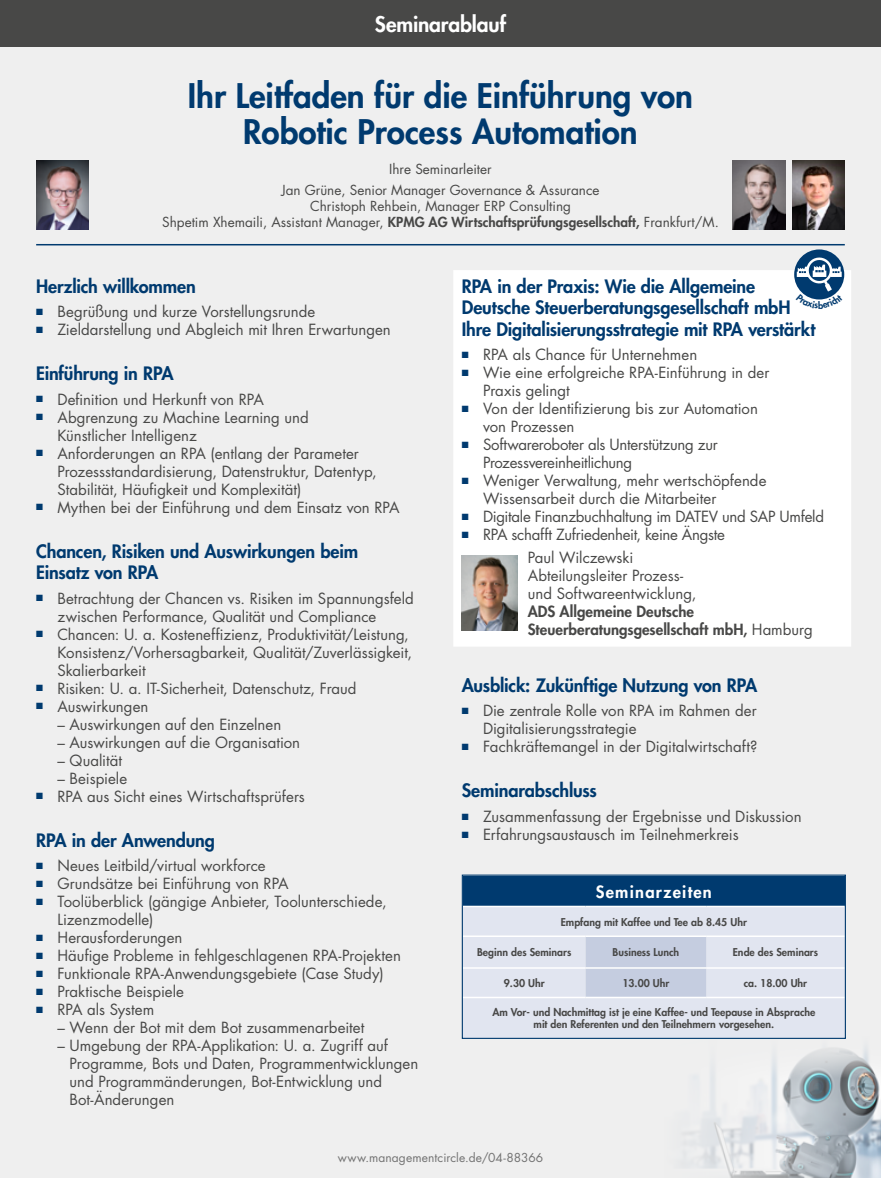
<style>
.page{position:relative;width:881px;height:1178px;background:#fff}
.page>*{position:absolute;margin:0;border:0;box-sizing:border-box;transform-origin:0 0}
.t1{font:800 33px/36px "Futura Std";color:#003a6f;text-align:center}
.t2{font:800 21px "Futura Std";letter-spacing:-.005em;color:#fff}
.t3{font:800 18px/21.6px "Futura Std";letter-spacing:-.01em;color:#003a6f}
.t4{font:800 16.5px "Futura Std";letter-spacing:.075em;color:#fff}
.t5{font:15px/18px "Futura Std";color:#484847}
.t6{font:15px/18px "Futura Std";letter-spacing:-.02em;color:#484847}
.t7{font:800 15px/18px "Futura Std";color:#484847}
.t8{font:13.5px/20.4px "Futura Std";color:#484847;text-align:center}
.t9{font:12px "Futura Std";letter-spacing:.01em;color:#737373}
.t10{font:800 10.5px/12px "Futura Std";color:#484847;text-align:center}
.s1{font-weight:800}
.s2{color:#003a6f}
.s3{font-weight:400}
</style>
<div class="page">
<div style="left:0;top:0;width:880px;height:1178px;background:#efefef"></div>
<div style="left:0;top:0;width:880px;height:47px;background:#484847"></div>
<hr style="left:36px;top:244px;width:808px;height:1px;background:#003a6f">
<img style="left:683px;top:1033px;width:197px;height:145px">
<div style="left:453px;top:270px;width:397px;height:377px;background:#fff"></div>
<img style="left:461px;top:555px;width:56px;height:76px">
<div style="left:462px;top:876px;width:382px;height:30px;background:#003a6f"></div>
<div style="left:463px;top:908px;width:380px;height:129px;background:#e1e5f0"></div>
<div style="left:585px;top:937px;width:120px;height:60px;background:#c5cde0"></div>
<hr style="left:462px;top:935px;width:123px;height:2px;background:#fff">
<hr style="left:585px;top:935px;width:120px;height:2px;background:#fff">
<hr style="left:705px;top:935px;width:139px;height:2px;background:#fff">
<hr style="left:462px;top:967px;width:123px;height:2px;background:#fff">
<hr style="left:585px;top:967px;width:120px;height:2px;background:#fff">
<hr style="left:705px;top:967px;width:139px;height:2px;background:#fff">
<hr style="left:462px;top:997px;width:123px;height:1px;background:#fff">
<hr style="left:585px;top:997px;width:120px;height:1px;background:#fff">
<hr style="left:705px;top:997px;width:139px;height:1px;background:#fff">
<hr style="left:462px;top:906px;width:123px;height:1px;background:#fff">
<hr style="left:585px;top:906px;width:120px;height:1px;background:#fff">
<hr style="left:705px;top:906px;width:139px;height:1px;background:#fff">
<div style="left:461px;top:874px;width:384px;height:165px;border:1px solid #003a6f"></div>
<img style="left:36px;top:160px;width:53px;height:70px">
<img style="left:732px;top:160px;width:52px;height:70px">
<img style="left:792px;top:160px;width:52px;height:70px">
<svg style="left:793px;top:249px;width:50px;height:50px"></svg>
<svg style="left:795px;top:256px;width:47px;height:44px"></svg>
<h2 class="t2" style="left:375px;top:11px;width:133px">Seminarablauf</h2>
<h1 class="t1" style="left:188px;top:78px;width:506px">Ihr Leitfaden für die Einführung von<br>Robotic Process Automation</h1>
<p class="t8" style="left:281px;top:159px;width:319px">Ihre Seminarleiter<br>Jan Grüne, Senior Manager Governance &amp; Assurance</p>
<p class="t8" style="left:162px;top:198px;width:558px;line-height:16.2px">Christoph Rehbein, Manager ERP Consulting<br>Shpetim Xhemaili, Assistant Manager, <span class="s1">KPMG AG Wirtschaftsprüfungsgesellschaft,</span> Frankfurt/M.</p>
<p class="t3" style="left:36px;top:275px;width:161px">Herzlich willkommen</p>
<p class="t5" style="left:36px;top:303px;width:280px"><span class="s2">■</span> Begrüßung und kurze Vorstellungsrunde</p>
<p class="t5" style="left:36px;top:321px;width:356px"><span class="s2">■</span> Zieldarstellung und Abgleich mit Ihren Erwartungen</p>
<p class="t3" style="left:36px;top:363px;width:139px">Einführung in RPA</p>
<p class="t5" style="left:36px;top:390px;width:229px"><span class="s2">■</span> Definition und Herkunft von RPA</p>
<p class="t5" style="left:57px;top:408px;width:253px;text-indent:-21px"><span class="s2">■</span> Abgrenzung zu Machine Learning und<br>Künstlicher Intelligenz</p>
<p class="t5" style="left:57px;top:444px;width:321px;text-indent:-21px"><span class="s2">■</span> Anforderungen an RPA (entlang der Parameter<br>Prozessstandardisierung, Datenstruktur, Datentyp,<br>Stabilität, Häufigkeit und Komplexität)</p>
<p class="t5" style="left:36px;top:498px;width:365px"><span class="s2">■</span> Mythen bei der Einführung und dem Einsatz von RPA</p>
<p class="t3" style="left:36px;top:540px;width:323px">Chancen, Risiken und Auswirkungen beim<br>Einsatz von RPA</p>
<p class="t5" style="left:57px;top:589px;width:358px;text-indent:-21px"><span class="s2">■</span> Betrachtung der Chancen vs. Risiken im Spannungsfeld zwischen Performance, Qualität und Compliance</p>
<p class="t5" style="left:57px;top:625px;width:356px;text-indent:-21px"><span class="s2">■</span> Chancen: U. a. Kosteneffizienz, Produktivität/Leistung,<br>Konsistenz/Vorhersagbarkeit, Qualität/Zuverlässigkeit,<br>Skalierbarkeit</p>
<p class="t5" style="left:36px;top:679px;width:322px"><span class="s2">■</span> Risiken: U. a. IT-Sicherheit, Datenschutz, Fraud</p>
<p class="t5" style="left:36px;top:697px;width:114px"><span class="s2">■</span> Auswirkungen</p>
<p class="t5" style="left:57px;top:715px;width:225px">– Auswirkungen auf den Einzelnen</p>
<p class="t5" style="left:57px;top:733px;width:244px">– Auswirkungen auf die Organisation</p>
<p class="t5" style="left:57px;top:751px;width:66px">– Qualität</p>
<p class="t5" style="left:57px;top:769px;width:71px">– Beispiele</p>
<p class="t5" style="left:36px;top:787px;width:270px"><span class="s2">■</span> RPA aus Sicht eines Wirtschaftsprüfers</p>
<p class="t3" style="left:36px;top:829px;width:180px">RPA in der Anwendung</p>
<p class="t5" style="left:36px;top:856px;width:231px"><span class="s2">■</span> Neues Leitbild/virtual workforce</p>
<p class="t5" style="left:36px;top:874px;width:254px"><span class="s2">■</span> Grundsätze bei Einführung von RPA</p>
<p class="t5" style="left:57px;top:892px;width:330px;text-indent:-21px"><span class="s2">■</span> Toolüberblick (gängige Anbieter, Toolunterschiede,<br>Lizenzmodelle)</p>
<p class="t5" style="left:36px;top:928px;width:148px"><span class="s2">■</span> Herausforderungen</p>
<p class="t5" style="left:36px;top:946px;width:366px"><span class="s2">■</span> Häufige Probleme in fehlgeschlagenen RPA-Projekten</p>
<p class="t5" style="left:36px;top:964px;width:349px"><span class="s2">■</span> Funktionale RPA-Anwendungsgebiete (Case Study)</p>
<p class="t5" style="left:36px;top:982px;width:149px"><span class="s2">■</span> Praktische Beispiele</p>
<p class="t5" style="left:36px;top:1000px;width:119px"><span class="s2">■</span> RPA als System</p>
<p class="t5" style="left:57px;top:1018px;width:308px">– Wenn der Bot mit dem Bot zusammenarbeitet</p>
<p class="t5" style="left:70px;top:1036px;width:350px;text-indent:-12px">– Umgebung der RPA-Applikation: U. a. Zugriff auf Programme, Bots und Daten, Programmentwicklungen und Programmänderungen, Bot-Entwicklung und Bot-Änderungen</p>
<p class="t3" style="left:461px;top:275px;width:355px">RPA in der Praxis: Wie die Allgemeine<br>Deutsche Steuerberatungsgesellschaft mbH<br>Ihre Digitalisierungsstrategie mit RPA verstärkt</p>
<p class="t5" style="left:461px;top:346px;width:237px"><span class="s2">■</span> RPA als Chance für Unternehmen</p>
<p class="t5" style="left:483px;top:364px;width:288px;text-indent:-21px"><span class="s2">■</span> Wie eine erfolgreiche RPA-Einführung in der<br>Praxis gelingt</p>
<p class="t5" style="left:483px;top:400px;width:276px;text-indent:-21px"><span class="s2">■</span> Von der Identifizierung bis zur Automation von Prozessen</p>
<p class="t6" style="left:483px;top:436px;width:236px;text-indent:-21px"><span class="s2">■</span> Softwareroboter als Unterstützung zur<br>Prozessvereinheitlichung</p>
<p class="t5" style="left:483px;top:472px;width:285px;text-indent:-21px"><span class="s2">■</span> Weniger Verwaltung, mehr wertschöpfende<br>Wissensarbeit durch die Mitarbeiter</p>
<p class="t6" style="left:461px;top:508px;width:363px"><span class="s2">■</span> Digitale Finanzbuchhaltung im DATEV und SAP Umfeld</p>
<p class="t5" style="left:527px;top:524px;width:199px;line-height:22.2px;text-indent:-66px"><span class="s2">■</span> RPA schafft Zufriedenheit, keine Ängste<br>Paul Wilczewski</p>
<p class="t5" style="left:527px;top:566px;width:170px">Abteilungsleiter Prozess&shy;und Softwareentwicklung,</p>
<p class="t7" style="left:527px;top:602px;width:286px">ADS Allgemeine Deutsche<br>Steuerberatungsgesellschaft mbH, <span class="s3">Hamburg</span></p>
<p class="t3" style="left:461px;top:675px;width:297px">Ausblick: Zukünftige Nutzung von RPA</p>
<p class="t5" style="left:483px;top:702px;width:275px;text-indent:-21px"><span class="s2">■</span> Die zentrale Rolle von RPA im Rahmen der<br>Digitalisierungsstrategie</p>
<p class="t5" style="left:461px;top:738px;width:297px"><span class="s2">■</span> Fachkräftemangel in der Digitalwirtschaft?</p>
<p class="t3" style="left:461px;top:780px;width:137px">Seminarabschluss</p>
<p class="t5" style="left:461px;top:807px;width:341px"><span class="s2">■</span> Zusammenfassung der Ergebnisse und Diskussion</p>
<p class="t5" style="left:461px;top:825px;width:278px"><span class="s2">■</span> Erfahrungsaustausch im Teilnehmerkreis</p>
<p class="t4" style="left:595px;top:881px;width:117px">Seminarzeiten</p>
<p class="t10" style="left:560px;top:916px;width:187px">Empfang mit Kaffee und Tee ab 8.45 Uhr</p>
<p class="t10" style="left:477px;top:946px;width:96px">Beginn des Seminars</p>
<p class="t10" style="left:612px;top:946px;width:68px">Business Lunch</p>
<p class="t10" style="left:732px;top:946px;width:87px">Ende des Seminars</p>
<p class="t10" style="left:503px;top:977px;width:42px">9.30 Uhr</p>
<p class="t10" style="left:622px;top:977px;width:48px">13.00 Uhr</p>
<p class="t10" style="left:743px;top:977px;width:65px">ca. 18.00 Uhr</p>
<p class="t10" style="left:492px;top:1006px;width:324px">Am Vor- und Nachmittag ist je eine Kaffee- und Teepause in Absprache mit den Referenten und den Teilnehmern vorgesehen.</p>
<p class="t9" style="left:337px;top:1149px;width:207px">www.managementcircle.de/04-88366</p>
</div>
